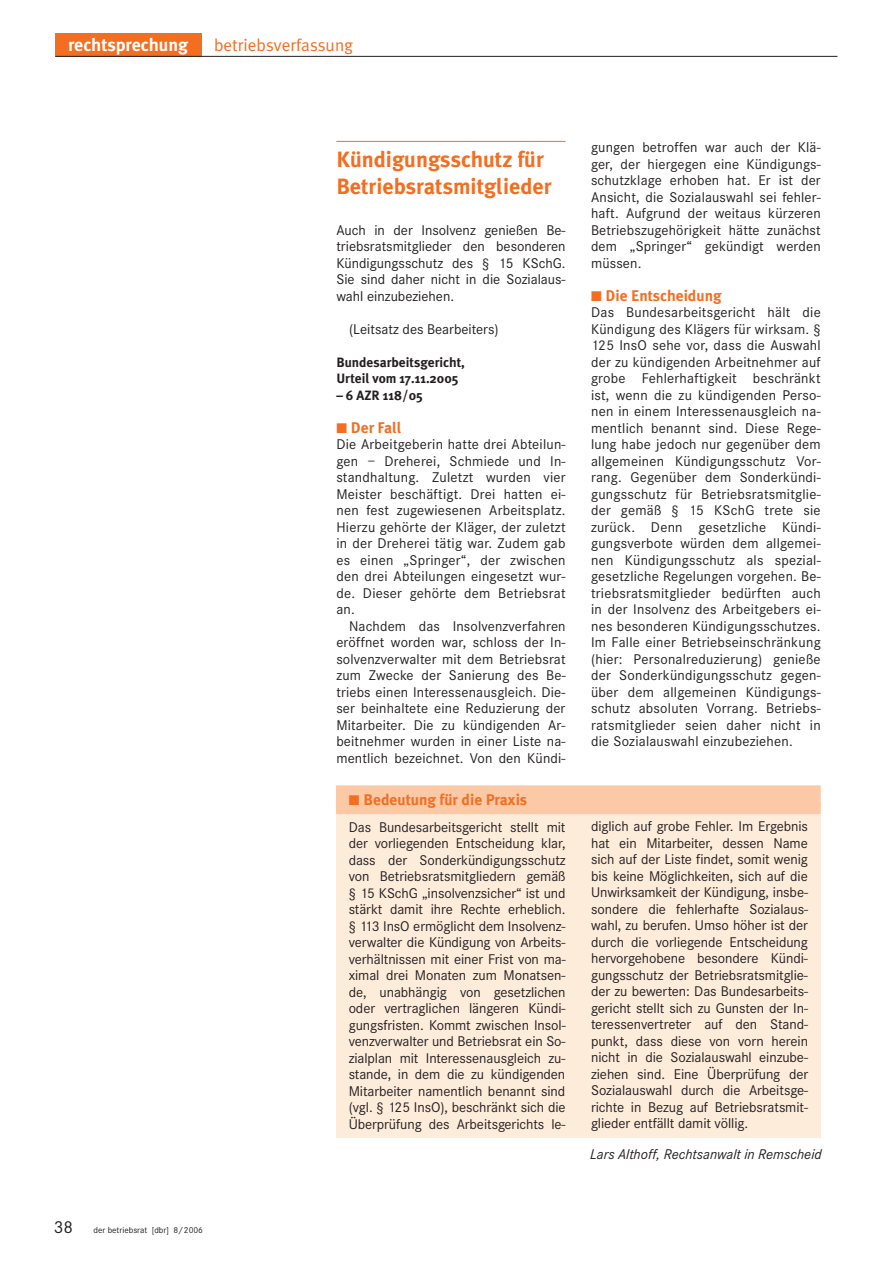
<style>
.page{position:relative;width:893px;height:1263px;background:#fff}
.page>*{position:absolute;margin:0;border:0;box-sizing:border-box;transform-origin:0 0}
.t1{font:700 22.2px/27px "Meta Plus";color:#f36e21}
.t2{font:700 18px "Meta Plus";color:#fff}
.t3{font:17.25px "Meta Plus Normal";color:#f36e21}
.t4{font:700 15.45px "Meta Plus";color:#f36e21}
.t5{font:14.7px/16.5px "Corporate S";letter-spacing:.005em;color:#231f20;text-align:justify}
.t6{font:italic 14.7px "Corporate S";color:#231f20}
.t7{font:700 13.5px/16.5px "Meta Plus";color:#231f20}
.t8{font:9px "Corporate S";color:#231f20}
.s1{font-size:18px}
</style>
<div class="page">
<div style="left:55px;top:33px;width:146px;height:23px;background:#f36e21"></div>
<hr style="left:55px;top:56px;width:782px;height:1px;background:#231f20">
<div style="left:336px;top:814px;width:485px;height:324px;background:#feecdb"></div>
<div style="left:336px;top:785px;width:485px;height:22px;background:#fcc9a7"></div>
<div style="left:336px;top:803px;width:485px;height:11px;background:#fcc9a7"></div>
<hr style="left:336px;top:141px;width:230px;height:1px;background:#f36e21">
<p class="t2" style="left:68px;top:34px;width:122px">rechtsprechung</p>
<p class="t3" style="left:214px;top:35px;width:141px">betriebsverfassung</p>
<h1 class="t1" style="left:336px;top:146px;width:217px">Kündigungsschutz für<br>Betriebsratsmitglieder</h1>
<p class="t5" style="left:336px;top:221px;width:231px">Auch in der Insolvenz genießen Be&shy;triebsratsmitglieder den besonderen Kündigungsschutz des § 15 KSchG.<br>Sie sind daher nicht in die Sozialaus&shy;wahl einzubeziehen.</p>
<p class="t5" style="left:349px;top:320px;width:151px">(Leitsatz des Bearbeiters)</p>
<p class="t7" style="left:336px;top:354px;width:130px">Bundesarbeitsgericht,<br>Urteil vom 17.11.2005</p>
<p class="t7" style="left:336px;top:387px;width:88px">– 6 AZR 118/05</p>
<p class="t4" style="left:336px;top:418px;width:67px">■ Der Fall</p>
<p class="t5" style="left:336px;top:436px;width:231px">Die Arbeitgeberin hatte drei Abteilun&shy;gen – Dreherei, Schmiede und In&shy;standhaltung. Zuletzt wurden vier Meister beschäftigt. Drei hatten ei&shy;nen fest zugewiesenen Arbeitsplatz.<br>Hierzu gehörte der Kläger, der zuletzt in der Dreherei tätig war. Zudem gab es einen „Springer“, der zwischen den drei Abteilungen eingesetzt wur&shy;de. Dieser gehörte dem Betriebsrat an.</p>
<p class="t5" style="left:336px;top:617px;width:231px;text-indent:13px">Nachdem das Insolvenzverfahren eröffnet worden war, schloss der In&shy;solvenzverwalter mit dem Betriebsrat zum Zwecke der Sanierung des Be&shy;triebs einen Interessenausgleich. Die&shy;ser beinhaltete eine Reduzierung der Mitarbeiter. Die zu kündigenden Ar&shy;beitnehmer wurden in einer Liste na&shy;mentlich bezeichnet. Von den Kündi-</p>
<p class="t5" style="left:591px;top:139px;width:231px">gungen betroffen war auch der Klä&shy;ger, der hiergegen eine Kündigungs&shy;schutzklage erhoben hat. Er ist der Ansicht, die Sozialauswahl sei fehler&shy;haft. Aufgrund der weitaus kürzeren Betriebszugehörigkeit hätte zunächst dem „Springer“ gekündigt werden müssen.</p>
<p class="t4" style="left:591px;top:286px;width:132px">■ Die Entscheidung</p>
<p class="t5" style="left:591px;top:304px;width:231px">Das Bundesarbeitsgericht hält die Kündigung des Klägers für wirksam. § 125 InsO sehe vor, dass die Auswahl der zu kündigenden Arbeitnehmer auf grobe Fehlerhaftigkeit beschränkt ist, wenn die zu kündigenden Perso&shy;nen in einem Interessenausgleich na&shy;mentlich benannt sind. Diese Rege&shy;lung habe jedoch nur gegenüber dem allgemeinen Kündigungsschutz Vor&shy;rang. Gegenüber dem Sonderkündi&shy;gungsschutz für Betriebsratsmitglie&shy;der gemäß § 15 KSchG trete sie zurück. Denn gesetzliche Kündi&shy;gungsverbote würden dem allgemei&shy;nen Kündigungsschutz als spezial&shy;gesetzliche Regelungen vorgehen. Be&shy;triebsratsmitglieder bedürften auch in der Insolvenz des Arbeitgebers ei&shy;nes besonderen Kündigungsschutzes.<br>Im Falle einer Betriebseinschränkung (hier: Personalreduzierung) genieße der Sonderkündigungsschutz gegen&shy;über dem allgemeinen Kündigungs&shy;schutz absoluten Vorrang. Betriebs&shy;ratsmitglieder seien daher nicht in die Sozialauswahl einzubeziehen.</p>
<p class="t4" style="left:349px;top:791px;width:180px">■ Bedeutung für die Praxis</p>
<p class="t5" style="left:349px;top:818px;width:219px">Das Bundesarbeitsgericht stellt mit der vorliegenden Entscheidung klar, dass der Sonderkündigungsschutz von Betriebsratsmitgliedern gemäß § 15 KSchG „insolvenzsicher“ ist und stärkt damit ihre Rechte erheblich. § 113 InsO ermöglicht dem Insolvenz&shy;verwalter die Kündigung von Arbeits&shy;verhältnissen mit einer Frist von ma&shy;ximal drei Monaten zum Monatsen&shy;de, unabhängig von gesetzlichen oder vertraglichen längeren Kündi&shy;gungsfristen. Kommt zwischen Insol&shy;venzverwalter und Betriebsrat ein So&shy;zialplan mit Interessenausgleich zu&shy;stande, in dem die zu kündigenden Mitarbeiter namentlich benannt sind (vgl. § 125 InsO), beschränkt sich die Überprüfung des Arbeitsgerichts le-</p>
<p class="t5" style="left:591px;top:818px;width:219px">diglich auf grobe Fehler. Im Ergebnis hat ein Mitarbeiter, dessen Name sich auf der Liste findet, somit wenig bis keine Möglichkeiten, sich auf die Unwirksamkeit der Kündigung, insbe&shy;sondere die fehlerhafte Sozialaus&shy;wahl, zu berufen. Umso höher ist der durch die vorliegende Entscheidung hervorgehobene besondere Kündi&shy;gungsschutz der Betriebsratsmitglie&shy;der zu bewerten: Das Bundesarbeits&shy;gericht stellt sich zu Gunsten der In&shy;teressenvertreter auf den Stand&shy;punkt, dass diese von vorn herein nicht in die Sozialauswahl einzube&shy;ziehen sind. Eine Überprüfung der Sozialauswahl durch die Arbeitsge&shy;richte in Bezug auf Betriebsratsmit&shy;glieder entfällt damit völlig.</p>
<p class="t8" style="left:54px;top:1224px;width:151px"><span class="s1">38</span> der betriebsrat [dbr] 8/2006</p>
<p class="t6" style="left:590px;top:1145px;width:233px">Lars Althoff, Rechtsanwalt in Remscheid</p>
</div>
